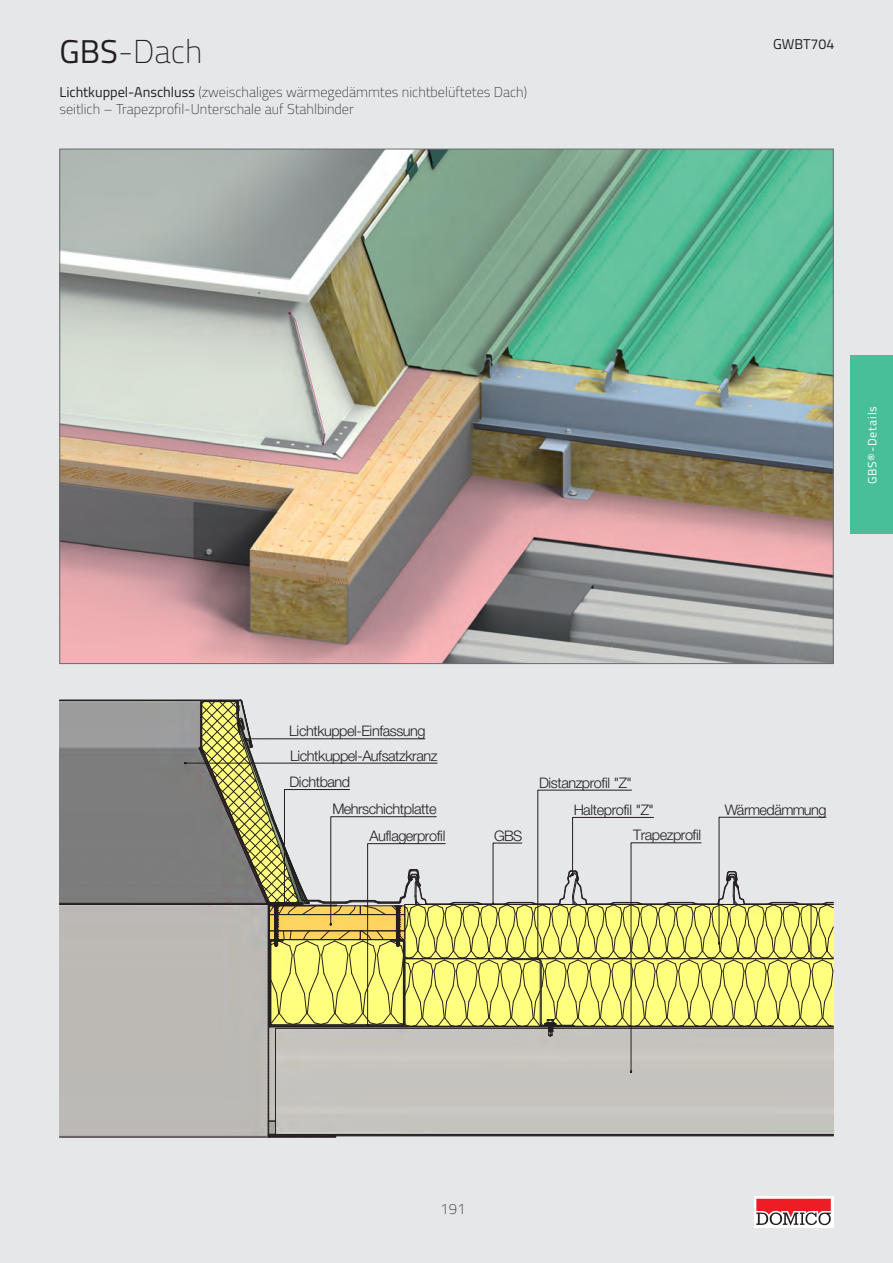
<style>
.page{position:relative;width:893px;height:1263px;background:#e6e7e9}
.page>*{position:absolute;margin:0;border:0;box-sizing:border-box;transform-origin:0 0}
._02_Subhead{font:100 33px "Titillium";color:#231f20}
.t1{font:100 15px "Titillium";color:#231f20}
.t2{font:300 14.55px/24.3px "Helvetica Neue LT Pro";letter-spacing:-.035em;color:#231f20}
._02_Subhead-2{font:100 14.25px "Titillium";color:#231f20}
._03_Fließtext{font:100 14.25px "Titillium";color:#231f20}
.Nummer{font:14.25px "Titillium";color:#231f20}
.t3{font:12px "Titillium";letter-spacing:.065em;color:#fff}
.s1{font-weight:400}
</style>
<div class="page">
<div style="left:754px;top:1196px;width:79px;height:31px;background:linear-gradient(to right,#fbccce,#fac4c5)"></div>
<svg style="left:756px;top:1199px;width:75px;height:26px"></svg>
<div style="left:850px;top:355px;width:43px;height:178px;background:#49bf99"></div>
<img style="left:62px;top:151px;width:769px;height:511px">
<img style="left:60px;top:701px;width:277px;height:437px">
<hr style="left:270px;top:1137px;width:65px;height:1px;background:#231f20">
<hr style="left:60px;top:1137px;width:210px;height:1px;background:#231f20">
<hr style="left:60px;top:904px;width:210px;height:1px;background:#231f20">
<hr style="left:60px;top:903px;width:207px;height:1px;background:#231f20">
<hr style="left:60px;top:700px;width:161px;height:1px;background:#231f20">
<hr style="left:187px;top:763px;width:250px;height:1px;background:#231f20">
<svg style="left:199px;top:700px;width:635px;height:437px"></svg>
<p class="_02_Subhead" style="left:60px;top:28px;width:144px"><span class="s1">GBS</span>-Dach</p>
<p class="_02_Subhead-2" style="left:60px;top:82px;width:469px"><span class="s1">Lichtkuppel-Anschluss</span> (zweischaliges wärmegedämmtes nichtbelüftetes Dach)</p>
<p class="_03_Fließtext" style="left:60px;top:99px;width:296px">seitlich – Trapezprofil-Unterschale auf Stahlbinder</p>
<p class="Nummer" style="left:773px;top:34px;width:63px">GWBT704</p>
<p class="t3" style="left:863px;top:484px;width:79px;rotate:-90deg">GBS®-Details</p>
<p class="t2" style="left:289px;top:719px;width:150px">Lichtkuppel-Einfassung<br>Lichtkuppel-Aufsatzkranz</p>
<p class="t2" style="left:290px;top:769px;width:62px">Dichtband</p>
<p class="t2" style="left:332px;top:797px;width:106px">Mehrschichtplatte</p>
<p class="t2" style="left:370px;top:824px;width:77px">Auflagerprofil</p>
<p class="t2" style="left:494px;top:823px;width:30px">GBS</p>
<p class="t2" style="left:539px;top:770px;width:94px">Distanzprofil "Z"</p>
<p class="t2" style="left:574px;top:797px;width:82px">Halteprofil "Z"</p>
<p class="t2" style="left:725px;top:797px;width:103px">Wärmedämmung</p>
<p class="t2" style="left:633px;top:823px;width:70px">Trapezprofil</p>
<p class="t1" style="left:440px;top:1198px;width:27px">191</p>
</div>
